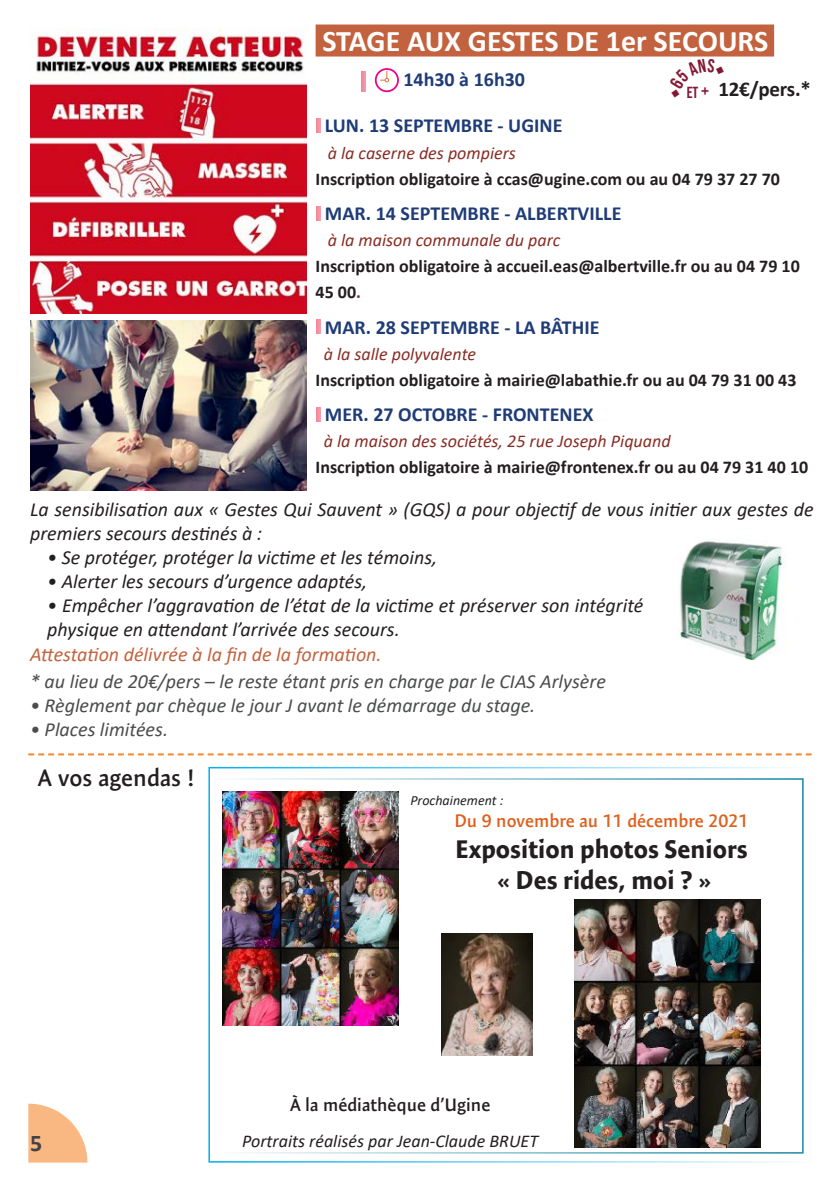
<style>
.page{position:relative;width:840px;height:1191px;background:#fff}
.page>*{position:absolute;margin:0;border:0;box-sizing:border-box;transform-origin:0 0}
.Titre_principal{font:700 30px "Calibri";letter-spacing:-.005em;color:#fff}
.t1{font:700 25.8px "Expo Sans Pro";color:#231f20}
.t2{font:600 24px "Expo Sans Pro";color:#231f20}
.t3{font:700 24px "Calibri";color:#434346}
.t4{font:700 21px "Calibri";letter-spacing:-.01em;color:#231f20}
.t5{font:italic 20px/24px "Calibri";color:#231f20}
.t6{font:italic 20px "Calibri";color:#4b4c4d}
.titre_secondaire{font:700 20px "Calibri";color:#1f3c77}
.t7{font:italic 20px "Calibri";color:#c3623e}
.t8{font:600 18.2px "Expo Sans Pro";color:#de601d}
.t9{font:600 18.2px "Expo Sans Pro";color:#231f20}
.titre_secondaire-2{font:700 18px/26px "Calibri";color:#231f20}
.titre_secondaire-3{font:italic 18px "Calibri";color:#892c24}
.t10{font:italic 18px "Calibri";color:#231f20}
.t11{font:16px "Bebas Neue";color:#841734}
.t12{font:italic 14px "Calibri";color:#231f20}
.s1{color:#892c24}
.s2{font-size:20px}
</style>
<div class="page">
<svg style="left:28px;top:1103px;width:59px;height:60px"></svg>
<div style="left:315px;top:25px;width:458px;height:32px;background:#c3623e"></div>
<hr style="left:361px;top:71px;width:4px;height:20px;background:#f58d9f">
<svg style="left:374px;top:68px;width:24px;height:24px"></svg>
<div style="left:315px;top:118px;width:5px;height:14px;background:#f58c9f"></div>
<div style="left:315px;top:206px;width:5px;height:14px;background:#f58c9f"></div>
<div style="left:315px;top:319px;width:5px;height:15px;background:#f58c9f"></div>
<div style="left:315px;top:407px;width:5px;height:14px;background:#f58c9f"></div>
<img style="left:30px;top:28px;width:277px;height:285px">
<img style="left:30px;top:320px;width:277px;height:171px">
<img style="left:680px;top:541px;width:105px;height:118px">
<img style="left:223px;top:791px;width:175px;height:234px">
<img style="left:574px;top:899px;width:186px;height:248px">
<img style="left:441px;top:933px;width:91px;height:122px">
<svg style="left:28px;top:753px;width:783px;height:2px"></svg>
<p class="Titre_principal" style="left:322px;top:20px;width:447px">STAGE AUX GESTES DE 1er SECOURS</p>
<p class="titre_secondaire" style="left:403px;top:66px;width:123px">14h30 à 16h30</p>
<p class="titre_secondaire" style="left:325px;top:112px;width:239px">LUN. 13 SEPTEMBRE - UGINE</p>
<p class="titre_secondaire-3" style="left:327px;top:140px;width:189px">à la caserne des pompiers</p>
<p class="titre_secondaire-2" style="left:315px;top:165px;width:465px">Inscription obligatoire à ccas@ugine.com ou au 04 79 37 27 70</p>
<p class="titre_secondaire" style="left:325px;top:199px;width:298px">MAR. 14 SEPTEMBRE - ALBERTVILLE</p>
<p class="titre_secondaire-3" style="left:327px;top:228px;width:234px">à la maison communale du parc</p>
<p class="titre_secondaire-2" style="left:315px;top:253px;width:485px">Inscription obligatoire à accueil.eas@albertville.fr ou au 04 79 10<br>45 00<span class="s1">.</span></p>
<p class="titre_secondaire" style="left:325px;top:313px;width:276px">MAR. 28 SEPTEMBRE - LA BÂTHIE</p>
<p class="titre_secondaire-3" style="left:323px;top:341px;width:154px">à la salle polyvalente</p>
<p class="titre_secondaire-2" style="left:315px;top:366px;width:482px">Inscription obligatoire à mairie@labathie.fr ou au 04 79 31 00 43</p>
<p class="titre_secondaire" style="left:325px;top:400px;width:270px">MER. 27 OCTOBRE - FRONTENEX</p>
<p class="titre_secondaire-3" style="left:323px;top:429px;width:348px">à la maison des sociétés, 25 rue Joseph Piquand</p>
<p class="titre_secondaire-2" style="left:315px;top:454px;width:494px">Inscription obligatoire à mairie@frontenex.fr ou au 04 79 31 40 10</p>
<p class="t5" style="left:30px;top:497px;width:784px">La sensibilisation aux « Gestes Qui Sauvent » (GQS) a pour objectif de vous initier aux gestes de premiers secours destinés à :</p>
<p class="t5" style="left:47px;top:545px;width:391px">• Se protéger, protéger la victime et les témoins,</p>
<p class="t5" style="left:47px;top:569px;width:321px">• Alerter les secours d’urgence adaptés,</p>
<p class="t5" style="left:47px;top:593px;width:597px">• Empêcher l’aggravation de l’état de la victime et préserver son intégrité physique en attendant l’arrivée des secours.</p>
<p class="t7" style="left:30px;top:640px;width:353px">Attestation délivrée à la fin de la formation.</p>
<p class="t6" style="left:30px;top:667px;width:577px">* au lieu de 20€/pers – le reste étant pris en charge par le CIAS Arlysère</p>
<p class="t6" style="left:30px;top:691px;width:506px">• Règlement par chèque le jour J avant le démarrage du stage.</p>
<p class="t6" style="left:30px;top:715px;width:139px">• Places limitées.</p>
<p class="t4" style="left:718px;top:75px;width:94px">12€/pers.*</p>
<p class="t11" style="left:686px;top:83px;width:24px">et <span class="s2">+</span></p>
<p class="t2" style="left:38px;top:763px;width:158px">A vos agendas !</p>
<p class="t12" style="left:410px;top:791px;width:94px">Prochainement :</p>
<p class="t8" style="left:454px;top:810px;width:295px">Du 9 novembre au 11 décembre 2021</p>
<p class="t1" style="left:455px;top:833px;width:294px">Exposition photos Seniors</p>
<p class="t1" style="left:497px;top:864px;width:215px">« Des rides, moi ? »</p>
<p class="t3" style="left:30px;top:1126px;width:14px">5</p>
<p class="t9" style="left:290px;top:1093px;width:202px">À la médiathèque d’Ugine</p>
<p class="t10" style="left:242px;top:1128px;width:297px">Portraits réalisés par Jean-Claude BRUET</p>
</div>
